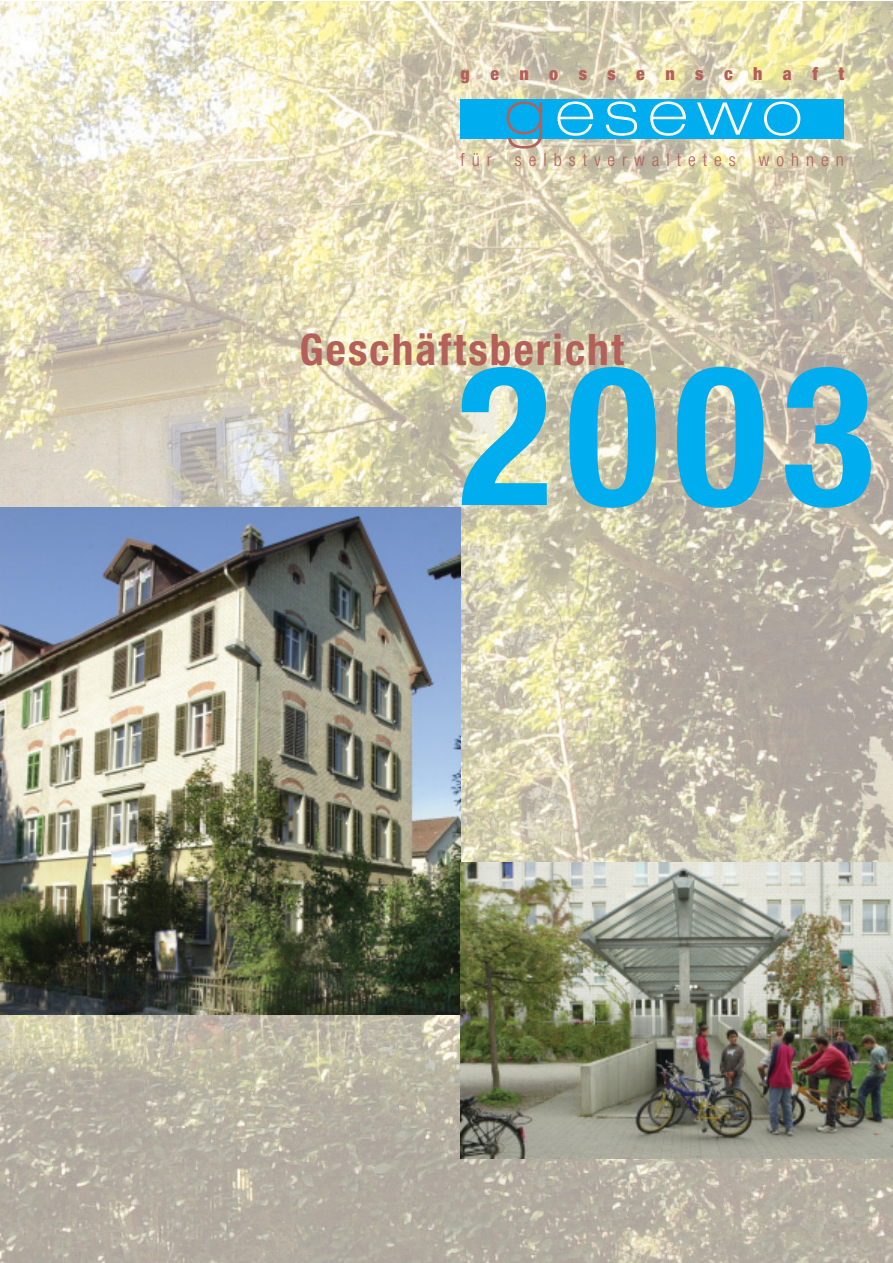
<style>
.page{position:relative;width:893px;height:1263px;background:#fff}
.page>*{position:absolute;margin:0;border:0;box-sizing:border-box;transform-origin:0 0}
.t1{font:700 condensed 195px "Helvetica Neue";color:#00aeef}
.t2{font:100 expanded 63px "Helvetica Neue";letter-spacing:.16em;color:#fff}
.t3{font:700 condensed 43.5px "Helvetica Neue";letter-spacing:.05em;color:#b4605a}
.t4{font:300 condensed 18px "Helvetica Neue";letter-spacing:.39em;color:#b4605a}
.t5{font:900 condensed 18px "Helvetica Neue";letter-spacing:1.135em;color:#b4605a}
.s1{color:#b4605a}
</style>
<div class="page">
<img style="left:0;top:1px;width:892px;height:1262px">
<img style="left:0;top:507px;width:461px;height:507px">
<img style="left:460px;top:863px;width:432px;height:295px">
<div style="left:461px;top:99px;width:383px;height:39px;background:#00aeef"></div>
<p class="t5" style="left:461px;top:68px;width:385px">genossenschaft</p>
<h2 class="t2" style="left:505px;top:90px;width:299px"><span class="s1">g</span>esewo</h2>
<p class="t4" style="left:460px;top:153px;width:33px">für</p>
<p class="t4" style="left:515px;top:153px;width:223px">selbstverwaltetes</p>
<p class="t4" style="left:759px;top:153px;width:86px">wohnen</p>
<h3 class="t3" style="left:300px;top:334px;width:326px">Geschäftsbericht</h3>
<h1 class="t1" style="left:458px;top:366px;width:418px">2003</h1>
</div>
